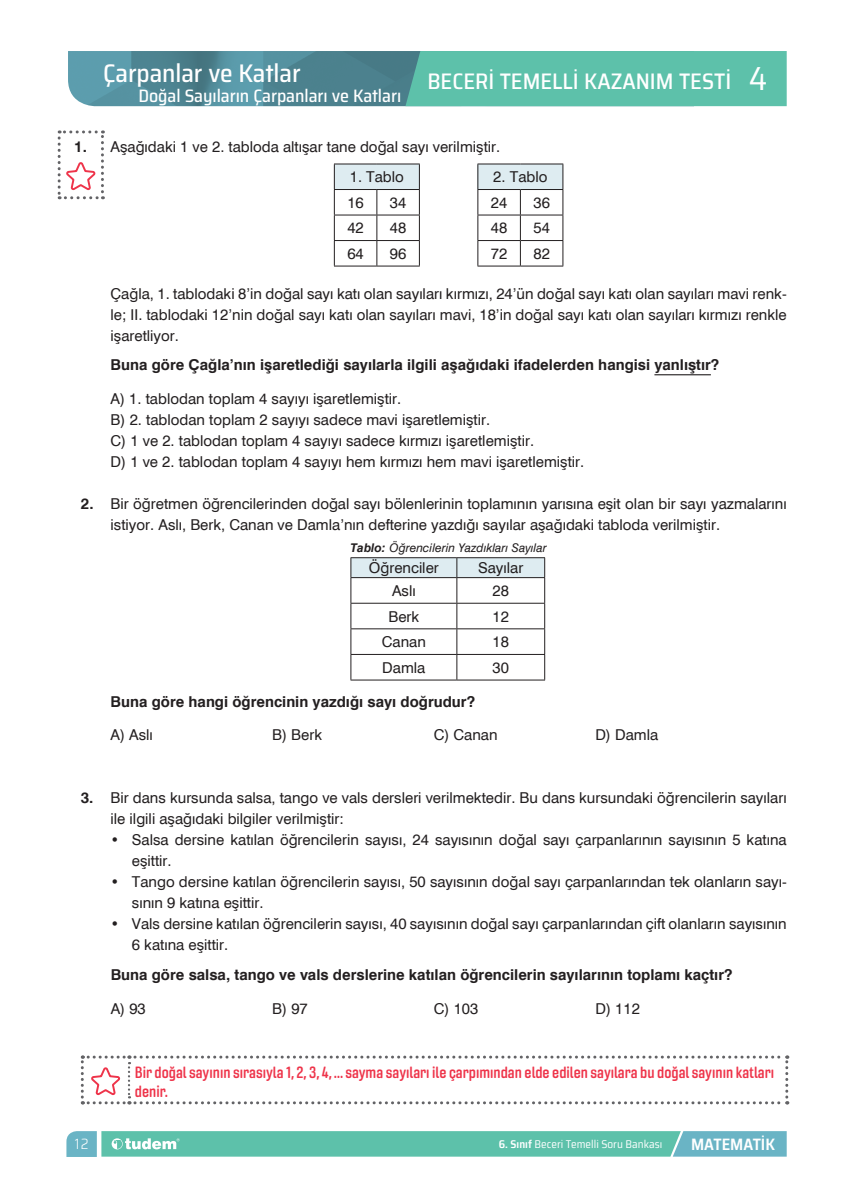
<style>
.page{position:relative;width:842px;height:1195px;background:#fff}
.page>*{position:absolute;margin:0;border:0;box-sizing:border-box;transform-origin:0 0}
.t1{font:semi-condensed 33.3px "Saira";color:#fff}
.t2{font:500 semi-condensed 25.5px "Saira";letter-spacing:-.005em;color:#fff}
.t3{font:500 semi-condensed 22.5px "Saira";color:#fff}
.t4{font:500 semi-condensed 18px "Saira";letter-spacing:-.005em;color:#fff}
.t5{font:600 semi-condensed 16.5px "Saira";color:#fff}
.t6{font:15.9px/18.6px "Gineso Soft Con Dem";color:#ee344a}
.t7{font:15px/21px "Swiss 721 BT";color:#231f20}
.t8{font:700 15px "Swiss 721 BT";color:#231f20}
.t9{font:300 semi-condensed 14.85px "Saira";color:#fff}
.t10{font:italic 12px "Swiss 721 BT";color:#231f20}
.t11{font:semi-condensed 11.25px "Saira";color:#fff}
.s1{font-weight:700}
.s2{font-weight:600}
</style>
<div class="page">
<svg style="left:68px;top:51px;width:719px;height:55px;background:#57a6a1"></svg>
<svg style="left:66px;top:1131px;width:721px;height:26px;background:#67c1b3"></svg>
<hr style="left:654px;top:374px;width:57px;height:1px;background:#231f20">
<div style="left:334px;top:164px;width:85px;height:25px;background:#deecf1"></div>
<hr style="left:334px;top:164px;width:43px;height:1px;background:#231f20">
<hr style="left:377px;top:164px;width:43px;height:1px;background:#231f20">
<hr style="left:334px;top:189px;width:43px;height:1px;background:#231f20">
<hr style="left:377px;top:189px;width:43px;height:1px;background:#231f20">
<hr style="left:334px;top:215px;width:43px;height:1px;background:#231f20">
<hr style="left:377px;top:215px;width:43px;height:1px;background:#231f20">
<hr style="left:334px;top:240px;width:43px;height:1px;background:#231f20">
<svg style="left:334px;top:164px;width:1px;height:102px"></svg>
<hr style="left:377px;top:240px;width:43px;height:1px;background:#231f20">
<svg style="left:376px;top:190px;width:1px;height:76px"></svg>
<svg style="left:419px;top:164px;width:1px;height:102px"></svg>
<hr style="left:334px;top:266px;width:43px;height:1px;background:#231f20">
<hr style="left:377px;top:266px;width:43px;height:1px;background:#231f20">
<div style="left:478px;top:164px;width:85px;height:25px;background:#deecf1"></div>
<hr style="left:477px;top:164px;width:43px;height:1px;background:#231f20">
<hr style="left:520px;top:164px;width:43px;height:1px;background:#231f20">
<hr style="left:477px;top:189px;width:43px;height:1px;background:#231f20">
<hr style="left:520px;top:189px;width:43px;height:1px;background:#231f20">
<hr style="left:477px;top:215px;width:43px;height:1px;background:#231f20">
<hr style="left:520px;top:215px;width:43px;height:1px;background:#231f20">
<hr style="left:477px;top:240px;width:43px;height:1px;background:#231f20">
<svg style="left:477px;top:164px;width:1px;height:102px"></svg>
<hr style="left:520px;top:240px;width:43px;height:1px;background:#231f20">
<svg style="left:520px;top:190px;width:1px;height:76px"></svg>
<svg style="left:562px;top:164px;width:1px;height:102px"></svg>
<hr style="left:477px;top:266px;width:43px;height:1px;background:#231f20">
<hr style="left:520px;top:266px;width:43px;height:1px;background:#231f20">
<hr style="left:350px;top:557px;width:107px;height:1px;background:#231f20">
<hr style="left:457px;top:557px;width:88px;height:1px;background:#231f20">
<svg style="left:350px;top:558px;width:195px;height:122px"></svg>
<hr style="left:350px;top:680px;width:107px;height:1px;background:#231f20">
<hr style="left:457px;top:680px;width:88px;height:1px;background:#231f20">
<svg style="left:58px;top:130px;width:46px;height:69px"></svg>
<svg style="left:81px;top:1055px;width:707px;height:49px"></svg>
<p class="t8" style="left:74px;top:137px;width:14px">1.</p>
<h2 class="t2" style="left:103px;top:54px;width:199px">Çarpanlar ve Katlar</h2>
<p class="t4" style="left:139px;top:82px;width:264px">Doğal Sayıların Çarpanları ve Katları</p>
<h3 class="t3" style="left:427px;top:65px;width:305px">BECERİ TEMELLİ KAZANIM TESTİ</h3>
<p class="t7" style="left:111px;top:136px;width:391px">Aşağıdaki 1 ve 2. tabloda altışar tane doğal sayı verilmiştir.</p>
<p class="t7" style="left:347px;top:164px;width:58px;line-height:25.5px">1. Tablo<br>16</p>
<p class="t7" style="left:491px;top:164px;width:58px;line-height:25.5px">2. Tablo<br>24</p>
<p class="t7" style="left:533px;top:192px;width:18px">36</p>
<p class="t7" style="left:390px;top:192px;width:18px">34</p>
<h1 class="t1" style="left:749px;top:53px;width:20px">4</h1>
<p class="t7" style="left:491px;top:218px;width:18px">48</p>
<p class="t7" style="left:533px;top:218px;width:18px">54</p>
<p class="t7" style="left:491px;top:243px;width:18px">72</p>
<p class="t7" style="left:533px;top:243px;width:18px">82</p>
<p class="t7" style="left:111px;top:283px;width:678px;text-align:justify">Çağla, 1. tablodaki 8’in doğal sayı katı olan sayıları kırmızı, 24’ün doğal sayı katı olan sayıları mavi renk&shy;le; II. tablodaki 12’nin doğal sayı katı olan sayıları mavi, 18’in doğal sayı katı olan sayıları kırmızı renkle işaretliyor.</p>
<p class="t8" style="left:111px;top:356px;width:610px">Buna göre Çağla’nın işaretlediği sayılarla ilgili aşağıdaki ifadelerden hangisi yanlıştır?</p>
<p class="t7" style="left:111px;top:388px;width:475px">A) 1. tablodan toplam 4 sayıyı işaretlemiştir.<br>B) 2. tablodan toplam 2 sayıyı sadece mavi işaretlemiştir.<br>C) 1 ve 2. tablodan toplam 4 sayıyı sadece kırmızı işaretlemiştir.<br>D) 1 ve 2. tablodan toplam 4 sayıyı hem kırmızı hem mavi işaretlemiştir.</p>
<p class="t7" style="left:111px;top:493px;width:678px;text-indent:-30px"><span class="s1">2.</span> Bir öğretmen öğrencilerinden doğal sayı bölenlerinin toplamının yarısına eşit olan bir sayı yazmalarını istiyor. Aslı, Berk, Canan ve Damla’nın defterine yazdığı sayılar aşağıdaki tabloda verilmiştir.</p>
<p class="t7" style="left:369px;top:557px;width:72px">Öğrenciler</p>
<p class="t7" style="left:478px;top:557px;width:47px">Sayılar</p>
<p class="t7" style="left:392px;top:580px;width:25px">Aslı</p>
<p class="t7" style="left:492px;top:580px;width:18px">28</p>
<p class="t7" style="left:388px;top:606px;width:32px">Berk</p>
<p class="t7" style="left:492px;top:606px;width:18px">12</p>
<p class="t7" style="left:382px;top:631px;width:46px">Canan</p>
<p class="t7" style="left:492px;top:631px;width:18px">18</p>
<p class="t7" style="left:382px;top:657px;width:45px">Damla</p>
<p class="t7" style="left:492px;top:657px;width:18px">30</p>
<p class="t7" style="left:347px;top:218px;width:18px">42</p>
<p class="t7" style="left:390px;top:218px;width:18px">48</p>
<p class="t7" style="left:347px;top:243px;width:18px">64</p>
<p class="t7" style="left:390px;top:243px;width:18px">96</p>
<p class="t10" style="left:350px;top:540px;width:198px"><span class="s1">Tablo:</span> Öğrencilerin Yazdıkları Sayılar</p>
<p class="t8" style="left:111px;top:692px;width:366px">Buna göre hangi öğrencinin yazdığı sayı doğrudur?</p>
<p class="t7" style="left:111px;top:724px;width:44px">A) Aslı</p>
<p class="t7" style="left:272px;top:724px;width:51px">B) Berk</p>
<p class="t7" style="left:434px;top:724px;width:65px">C) Canan</p>
<p class="t7" style="left:595px;top:724px;width:64px">D) Damla</p>
<p class="t7" style="left:111px;top:787px;width:678px;text-indent:-30px"><span class="s1">3.</span> Bir dans kursunda salsa, tango ve vals dersleri verilmektedir. Bu dans kursundaki öğrencilerin sayıları ile ilgili aşağıdaki bilgiler verilmiştir:</p>
<p class="t7" style="left:132px;top:829px;width:656px;text-indent:-21px">• Salsa dersine katılan öğrencilerin sayısı, 24 sayısının doğal sayı çarpanlarının sayısının 5 katına eşittir.</p>
<p class="t7" style="left:132px;top:871px;width:656px;text-indent:-21px">• Tango dersine katılan öğrencilerin sayısı, 50 sayısının doğal sayı çarpanlarından tek olanların sayı&shy;sının 9 katına eşittir.</p>
<p class="t7" style="left:132px;top:913px;width:656px;text-indent:-21px">• Vals dersine katılan öğrencilerin sayısı, 40 sayısının doğal sayı çarpanlarından çift olanların sayısının<br>6 katına eşittir.</p>
<p class="t8" style="left:111px;top:965px;width:623px">Buna göre salsa, tango ve vals derslerine katılan öğrencilerin sayılarının toplamı kaçtır?</p>
<p class="t7" style="left:111px;top:998px;width:37px">A) 93</p>
<p class="t7" style="left:272px;top:998px;width:37px">B) 97</p>
<p class="t7" style="left:434px;top:998px;width:46px">C) 103</p>
<p class="t7" style="left:595px;top:998px;width:46px">D) 112</p>
<p class="t6" style="left:135px;top:1063px;width:641px">Bir doğal sayının sırasıyla 1, 2, 3, 4, … sayma sayıları ile çarpımından elde edilen sayılara bu doğal sayının katları denir.</p>
<p class="t9" style="left:75px;top:1133px;width:15px">12</p>
<p class="t11" style="left:499px;top:1136px;width:165px"><span class="s2">6. Sınıf</span> Beceri Temelli Soru Bankası</p>
<p class="t5" style="left:691px;top:1131px;width:86px">MATEMATİK</p>
</div>
